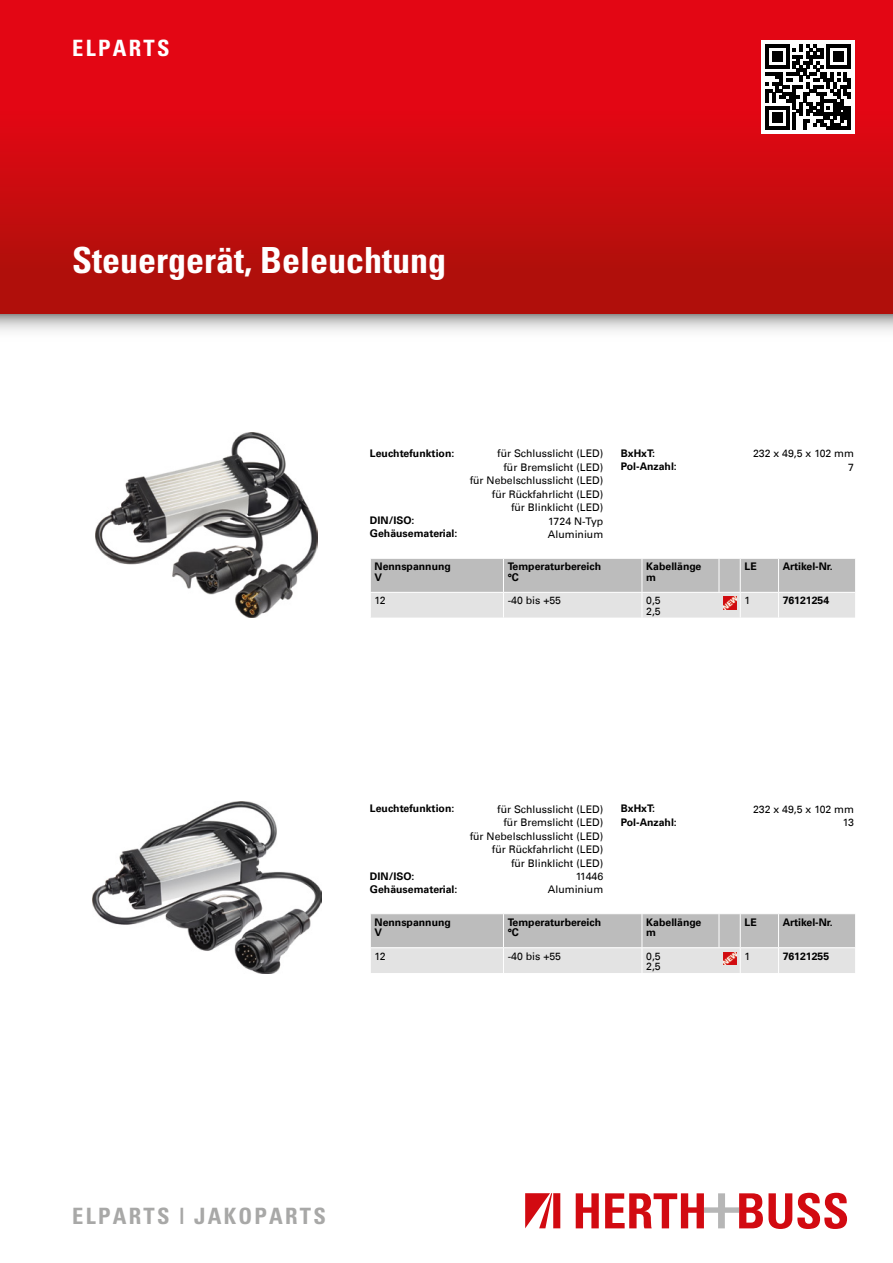
<style>
.page{position:relative;width:893px;height:1263px;background:#fff}
.page>*{position:absolute;margin:0;border:0;box-sizing:border-box;transform-origin:0 0}
.t1{font:700 condensed 36px "Univers";color:#fff}
.t2{font:700 condensed 22.5px "Univers";letter-spacing:.1em;color:#a8a8a7}
.t3{font:700 condensed 22.5px "Univers";letter-spacing:.1em;color:#fff}
.t4{font:10.5px/13.5px "Univers Com 55 Roman";color:#000}
.t5{font:700 10.5px/10.5px "Univers Com 65";color:#000}
</style>
<div class="page">
<img style="left:0;top:0;width:893px;height:331px">
<div style="left:761px;top:40px;width:94px;height:94px;background:#fff"></div>
<svg style="left:765px;top:45px;width:85px;height:85px"></svg>
<img style="left:96px;top:432px;width:222px;height:186px">
<img style="left:93px;top:802px;width:228px;height:171px">
<svg style="left:576px;top:1193px;width:23px;height:35px"></svg>
<svg style="left:605px;top:1193px;width:242px;height:36px"></svg>
<svg style="left:525px;top:1193px;width:35px;height:35px"></svg>
<svg style="left:371px;top:558px;width:484px;height:60px;background:#cfcece"></svg>
<svg style="left:371px;top:914px;width:484px;height:59px;background:#cecdcd"></svg>
<h2 class="t3" style="left:72px;top:34px;width:99px">ELPARTS</h2>
<h1 class="t1" style="left:72px;top:238px;width:376px">Steuergerät, Beleuchtung</h1>
<p class="t5" style="left:370px;top:448px;width:86px">Leuchtefunktion:</p>
<p class="t4" style="left:470px;top:447px;width:135px;text-align:right">für Schlusslicht (LED)<br>für Bremslicht (LED)<br>für Nebelschlusslicht (LED) für Rückfahrlicht (LED)<br>für Blinklicht (LED)</p>
<p class="t5" style="left:370px;top:515px;width:46px">DIN/ISO:</p>
<p class="t4" style="left:548px;top:514px;width:56px">1724 N-Typ</p>
<p class="t5" style="left:370px;top:528px;width:89px">Gehäusematerial:</p>
<p class="t4" style="left:548px;top:527px;width:57px">Aluminium</p>
<p class="t5" style="left:621px;top:448px;width:36px">BxHxT:</p>
<p class="t4" style="left:753px;top:447px;width:103px">232 x 49,5 x 102 mm</p>
<p class="t5" style="left:621px;top:461px;width:57px">Pol-Anzahl:</p>
<p class="t4" style="left:848px;top:460px;width:7px">7</p>
<p class="t5" style="left:375px;top:561px;width:78px">Nennspannung<br>V</p>
<p class="t5" style="left:508px;top:561px;width:95px">Temperaturbereich °C</p>
<p class="t5" style="left:646px;top:561px;width:57px">Kabellänge m</p>
<p class="t5" style="left:744px;top:561px;width:14px">LE</p>
<p class="t5" style="left:783px;top:561px;width:52px">Artikel-Nr.</p>
<p class="t4" style="left:375px;top:594px;width:13px">12</p>
<p class="t4" style="left:508px;top:594px;width:55px">-40 bis +55</p>
<p class="t4" style="left:646px;top:595px;width:16px;line-height:10.5px">0,5<br>2,5</p>
<p class="t4" style="left:744px;top:594px;width:7px">1</p>
<p class="t5" style="left:783px;top:595px;width:48px">76121254</p>
<p class="t5" style="left:370px;top:803px;width:86px">Leuchtefunktion:</p>
<p class="t4" style="left:470px;top:802px;width:135px;text-align:right">für Schlusslicht (LED)<br>für Bremslicht (LED)<br>für Nebelschlusslicht (LED) für Rückfahrlicht (LED)<br>für Blinklicht (LED)</p>
<p class="t5" style="left:370px;top:871px;width:46px">DIN/ISO:</p>
<p class="t4" style="left:576px;top:870px;width:29px">11446</p>
<p class="t5" style="left:370px;top:884px;width:89px">Gehäusematerial:</p>
<p class="t4" style="left:548px;top:883px;width:57px">Aluminium</p>
<p class="t5" style="left:621px;top:803px;width:36px">BxHxT:</p>
<p class="t4" style="left:753px;top:802px;width:103px">232 x 49,5 x 102 mm</p>
<p class="t5" style="left:621px;top:817px;width:57px">Pol-Anzahl:</p>
<p class="t4" style="left:843px;top:816px;width:13px">13</p>
<p class="t5" style="left:375px;top:917px;width:78px">Nennspannung<br>V</p>
<p class="t5" style="left:508px;top:917px;width:95px">Temperaturbereich °C</p>
<p class="t5" style="left:646px;top:917px;width:57px">Kabellänge m</p>
<p class="t5" style="left:744px;top:917px;width:14px">LE</p>
<p class="t5" style="left:783px;top:917px;width:52px">Artikel-Nr.</p>
<p class="t4" style="left:375px;top:949px;width:13px">12</p>
<p class="t4" style="left:508px;top:949px;width:55px">-40 bis +55</p>
<p class="t4" style="left:646px;top:951px;width:16px;line-height:10.5px">0,5<br>2,5</p>
<p class="t4" style="left:744px;top:949px;width:7px">1</p>
<p class="t5" style="left:783px;top:951px;width:48px">76121255</p>
<h2 class="t2" style="left:72px;top:1202px;width:255px">ELPARTS | JAKOPARTS</h2>
</div>
